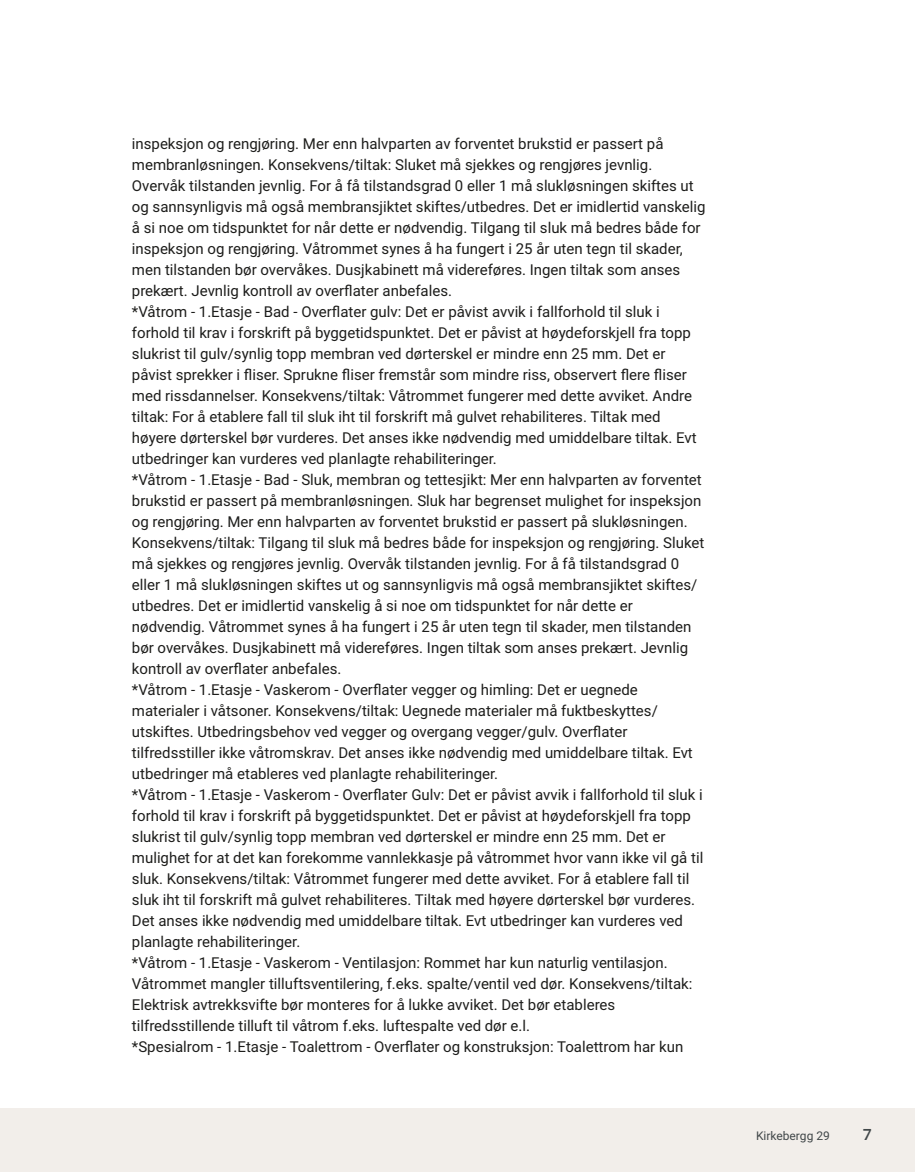
<style>
.page{position:relative;width:915px;height:1172px;background:#fff}
.page>*{position:absolute;margin:0;border:0;box-sizing:border-box;transform-origin:0 0}
.t1{font:700 18px "Arya";color:#414749}
.t2{font:15px/21px "Roboto";color:#1d1d1b}
.t3{font:12px "Roboto";color:#414749}
</style>
<div class="page">
<div style="left:0;top:1108px;width:914px;height:64px;background:#f2eeea"></div>
<p class="t2" style="left:132px;top:132px;width:575px">inspeksjon og rengjøring. Mer enn halvparten av forventet brukstid er passert på membranløsningen. Konsekvens/tiltak: Sluket må sjekkes og rengjøres jevnlig.<br>Overvåk tilstanden jevnlig. For å få tilstandsgrad 0 eller 1 må slukløsningen skiftes ut og sannsynligvis må også membransjiktet skiftes/utbedres. Det er imidlertid vanskelig å si noe om tidspunktet for når dette er nødvendig. Tilgang til sluk må bedres både for inspeksjon og rengjøring. Våtrommet synes å ha fungert i 25 år uten tegn til skader, men tilstanden bør overvåkes. Dusjkabinett må videreføres. Ingen tiltak som anses prekært. Jevnlig kontroll av overflater anbefales.<br>*Våtrom ‑ 1.Etasje ‑ Bad ‑ Overflater gulv: Det er påvist avvik i fallforhold til sluk i forhold til krav i forskrift på byggetidspunktet. Det er påvist at høydeforskjell fra topp slukrist til gulv/synlig topp membran ved dørterskel er mindre enn 25 mm. Det er påvist sprekker i fliser. Sprukne fliser fremstår som mindre riss, observert flere fliser med rissdannelser. Konsekvens/tiltak: Våtrommet fungerer med dette avviket. Andre tiltak: For å etablere fall til sluk iht til forskrift må gulvet rehabiliteres. Tiltak med høyere dørterskel bør vurderes. Det anses ikke nødvendig med umiddelbare tiltak. Evt utbedringer kan vurderes ved planlagte rehabiliteringer.<br>*Våtrom ‑ 1.Etasje ‑ Bad ‑ Sluk, membran og tettesjikt: Mer enn halvparten av forventet brukstid er passert på membranløsningen. Sluk har begrenset mulighet for inspeksjon og rengjøring. Mer enn halvparten av forventet brukstid er passert på slukløsningen.<br>Konsekvens/tiltak: Tilgang til sluk må bedres både for inspeksjon og rengjøring. Sluket må sjekkes og rengjøres jevnlig. Overvåk tilstanden jevnlig. For å få tilstandsgrad 0 eller 1 må slukløsningen skiftes ut og sannsynligvis må også membransjiktet skiftes/ utbedres. Det er imidlertid vanskelig å si noe om tidspunktet for når dette er nødvendig. Våtrommet synes å ha fungert i 25 år uten tegn til skader, men tilstanden bør overvåkes. Dusjkabinett må videreføres. Ingen tiltak som anses prekært. Jevnlig kontroll av overflater anbefales.<br>*Våtrom ‑ 1.Etasje ‑ Vaskerom ‑ Overflater vegger og himling: Det er uegnede materialer i våtsoner. Konsekvens/tiltak: Uegnede materialer må fuktbeskyttes/ utskiftes. Utbedringsbehov ved vegger og overgang vegger/gulv. Overflater tilfredsstiller ikke våtromskrav. Det anses ikke nødvendig med umiddelbare tiltak. Evt utbedringer må etableres ved planlagte rehabiliteringer.<br>*Våtrom ‑ 1.Etasje ‑ Vaskerom ‑ Overflater Gulv: Det er påvist avvik i fallforhold til sluk i forhold til krav i forskrift på byggetidspunktet. Det er påvist at høydeforskjell fra topp slukrist til gulv/synlig topp membran ved dørterskel er mindre enn 25 mm. Det er mulighet for at det kan forekomme vannlekkasje på våtrommet hvor vann ikke vil gå til sluk. Konsekvens/tiltak: Våtrommet fungerer med dette avviket. For å etablere fall til sluk iht til forskrift må gulvet rehabiliteres. Tiltak med høyere dørterskel bør vurderes.<br>Det anses ikke nødvendig med umiddelbare tiltak. Evt utbedringer kan vurderes ved planlagte rehabiliteringer.<br>*Våtrom ‑ 1.Etasje ‑ Vaskerom ‑ Ventilasjon: Rommet har kun naturlig ventilasjon.<br>Våtrommet mangler tilluftsventilering, f.eks. spalte/ventil ved dør. Konsekvens/tiltak:<br>Elektrisk avtrekksvifte bør monteres for å lukke avviket. Det bør etableres tilfredsstillende tilluft til våtrom f.eks. luftespalte ved dør e.l.<br>*Spesialrom ‑ 1.Etasje ‑ Toalettrom ‑ Overflater og konstruksjon: Toalettrom har kun</p>
<p class="t3" style="left:755px;top:1127px;width:75px">Kirkebergg 29</p>
<p class="t1" style="left:862px;top:1123px;width:11px">7</p>
</div>
